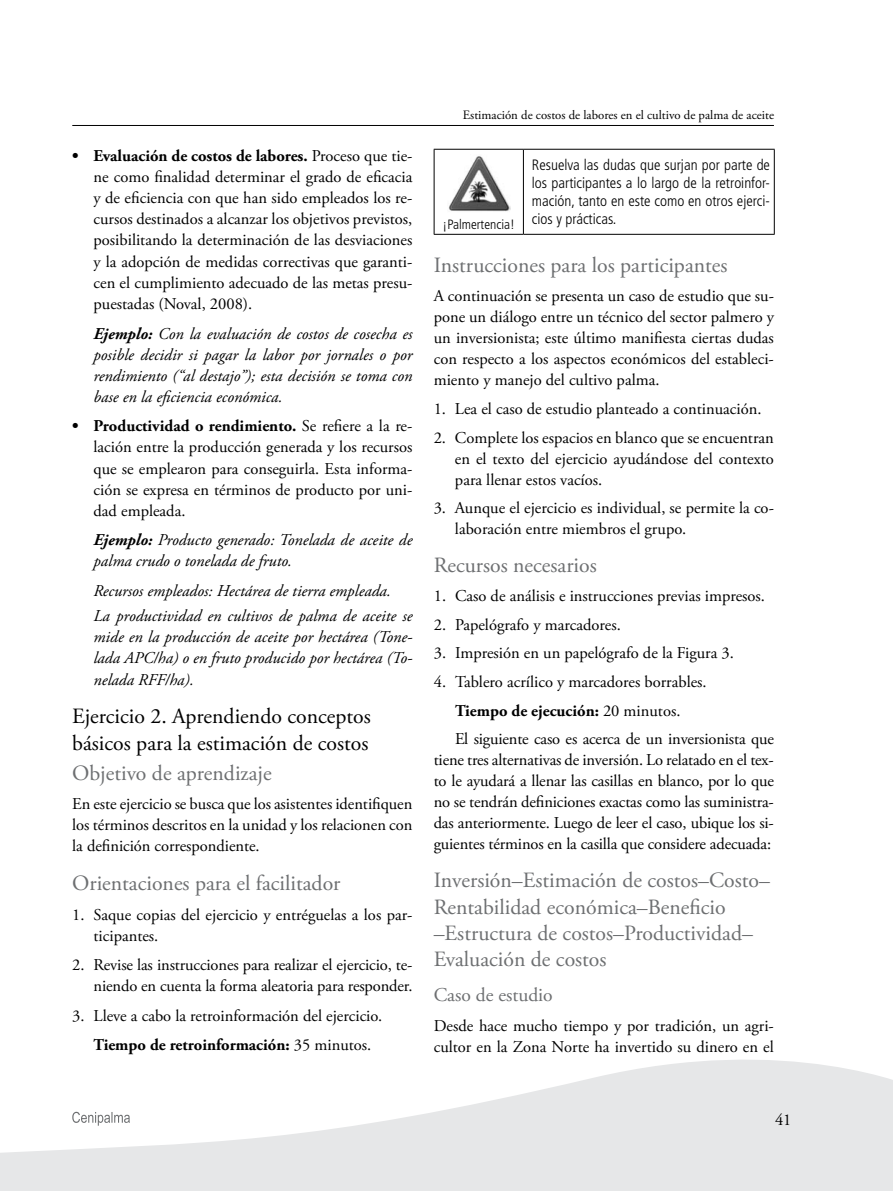
<style>
.page{position:relative;width:893px;height:1191px;background:#fff}
.page>*{position:absolute;margin:0;border:0;box-sizing:border-box;transform-origin:0 0}
.t1{font:21.75px/26.1px "Adobe Garamond Pro";color:#6d6f71}
.t2{font:21.75px/26.1px "Adobe Garamond Pro";color:#000}
.t3{font:19.5px "Adobe Garamond Pro";color:#6d6f71}
.t4{font:16.5px/21px "Adobe Garamond Pro";color:#000;text-align:justify}
.t5{font:italic 16.5px/21px "Adobe Garamond Pro";color:#000;text-align:justify}
.t6{font:300 condensed 15px/18px "Frutiger LT Std";color:#000;text-align:justify}
.t7{font:300 condensed 13.5px "Frutiger LT Std";color:#000}
.t8{font:12.75px "Adobe Garamond Pro";color:#000}
.s1{font-weight:700}
</style>
<div class="page">
<svg style="left:0;top:1059px;width:893px;height:132px;fill:#e6e7e8"></svg>
<hr style="left:72px;top:125px;width:702px;height:1px;background:#000">
<svg style="left:72px;top:1111px;width:58px;height:14px"></svg>
<hr style="left:434px;top:149px;width:89px;height:1px;background:#000">
<hr style="left:434px;top:150px;width:1px;height:84px;background:#000">
<hr style="left:434px;top:234px;width:89px;height:1px;background:#000">
<hr style="left:523px;top:149px;width:252px;height:1px;background:#000">
<hr style="left:523px;top:150px;width:1px;height:84px;background:#000">
<hr style="left:774px;top:150px;width:1px;height:84px;background:#000">
<hr style="left:523px;top:234px;width:252px;height:1px;background:#000">
<img style="left:449px;top:156px;width:61px;height:56px">
<p class="t4" style="left:94px;top:146px;width:320px;text-indent:-21px"><span class="s1">• Evaluación de costos de labores.</span> Proceso que tie&shy;ne como finalidad determinar el grado de eficacia y de eficiencia con que han sido empleados los re&shy;cursos destinados a alcanzar los objetivos previstos, posibilitando la determinación de las desviaciones y la adopción de medidas correctivas que garanti&shy;cen el cumplimiento adecuado de las metas presu&shy;puestadas (Noval, 2008).</p>
<p class="t5" style="left:94px;top:323px;width:320px"><span class="s1">Ejemplo:</span> Con la evaluación de costos de cosecha es posible decidir si pagar la labor por jornales o por rendimiento (“al destajo”); esta decisión se toma con base en la eficiencia económica.</p>
<p class="t4" style="left:94px;top:416px;width:320px;text-indent:-21px"><span class="s1">• Productividad o rendimiento.</span> Se refiere a la re&shy;lación entre la producción generada y los recursos que se emplearon para conseguirla. Esta informa&shy;ción se expresa en términos de producto por uni&shy;dad empleada.</p>
<p class="t5" style="left:94px;top:530px;width:320px"><span class="s1">Ejemplo:</span> Producto generado: Tonelada de aceite de palma crudo o tonelada de fruto.</p>
<p class="t5" style="left:94px;top:578px;width:320px;line-height:25.3px">Recursos empleados: Hectárea de tierra empleada.<br>La productividad en cultivos de palma de aceite se</p>
<p class="t5" style="left:94px;top:627px;width:320px">mide en la producción de aceite por hectárea (Tone&shy;lada APC/ha) o en fruto producido por hectárea (To&shy;nelada RFF/ha).</p>
<h1 class="t2" style="left:72px;top:704px;width:300px">Ejercicio 2. Aprendiendo conceptos básicos para la estimación de costos</h1>
<h1 class="t1" style="left:72px;top:760px;width:201px">Objetivo de aprendizaje</h1>
<p class="t4" style="left:72px;top:794px;width:342px">En este ejercicio se busca que los asistentes identifiquen los términos descritos en la unidad y los relacionen con la definición correspondiente.</p>
<h1 class="t1" style="left:72px;top:871px;width:270px">Orientaciones para el facilitador</h1>
<p class="t4" style="left:94px;top:904px;width:320px;text-indent:-21px">1. Saque copias del ejercicio y entréguelas a los par&shy;ticipantes.</p>
<p class="t4" style="left:72px;top:955px;width:342px;text-align:right">2. Revise las instrucciones para realizar el ejercicio, te&shy;niendo en cuenta la forma aleatoria para responder.</p>
<p class="t4" style="left:94px;top:1001px;width:290px;line-height:29.5px;text-indent:-21px">3. Lleve a cabo la retroinformación del ejercicio.<br><span class="s1">Tiempo de retroinformación:</span> 35 minutos.</p>
<p class="t8" style="left:463px;top:107px;width:313px">Estimación de costos de labores en el cultivo de palma de aceite</p>
<p class="t6" style="left:532px;top:156px;width:240px">Resuelva las dudas que surjan por parte de los participantes a lo largo de la retroinfor&shy;mación, tanto en este como en otros ejerci&shy;cios y prácticas.</p>
<h1 class="t1" style="left:434px;top:253px;width:295px">Instrucciones para los participantes</h1>
<p class="t4" style="left:434px;top:286px;width:342px">A continuación se presenta un caso de estudio que su&shy;pone un diálogo entre un técnico del sector palmero y un inversionista; este último manifiesta ciertas dudas con respecto a los aspectos económicos del estableci&shy;miento y manejo del cultivo palma.</p>
<p class="t4" style="left:434px;top:399px;width:329px">1. Lea el caso de estudio planteado a continuación.</p>
<p class="t4" style="left:455px;top:427px;width:320px;text-indent:-21px">2. Complete los espacios en blanco que se encuentran en el texto del ejercicio ayudándose del contexto para llenar estos vacíos.</p>
<p class="t4" style="left:455px;top:498px;width:320px;text-indent:-21px">3. Aunque el ejercicio es individual, se permite la co&shy;laboración entre miembros el grupo.</p>
<h1 class="t1" style="left:434px;top:553px;width:165px">Recursos necesarios</h1>
<p class="t4" style="left:434px;top:586px;width:333px">1. Caso de análisis e instrucciones previas impresos.</p>
<p class="t4" style="left:434px;top:614px;width:189px">2. Papelógrafo y marcadores.</p>
<p class="t4" style="left:434px;top:643px;width:302px">3. Impresión en un papelógrafo de la Figura 3.</p>
<p class="t4" style="left:455px;top:668px;width:320px;line-height:28.7px;text-align:left;text-indent:-21px">4. Tablero acrílico y marcadores borrables.<br><span class="s1">Tiempo de ejecución:</span> 20 minutos.<br>El siguiente caso es acerca de un inversionista que</p>
<p class="t4" style="left:434px;top:750px;width:342px">tiene tres alternativas de inversión. Lo relatado en el tex&shy;to le ayudará a llenar las casillas en blanco, por lo que no se tendrán definiciones exactas como las suministra&shy;das anteriormente. Luego de leer el caso, ubique los si&shy;guientes términos en la casilla que considere adecuada:</p>
<h1 class="t1" style="left:434px;top:868px;width:338px">Inversión–Estimación de costos–Costo– Rentabilidad económica–Beneficio –Estructura de costos–Productividad– Evaluación de costos</h1>
<p class="t3" style="left:434px;top:983px;width:121px">Caso de estudio</p>
<p class="t4" style="left:434px;top:1015px;width:342px">Desde hace mucho tiempo y por tradición, un agri&shy;cultor en la Zona Norte ha invertido su dinero en el</p>
<p class="t7" style="left:443px;top:216px;width:74px">¡Palmertencia!</p>
<p class="t4" style="left:775px;top:1109px;width:18px">41</p>
</div>
